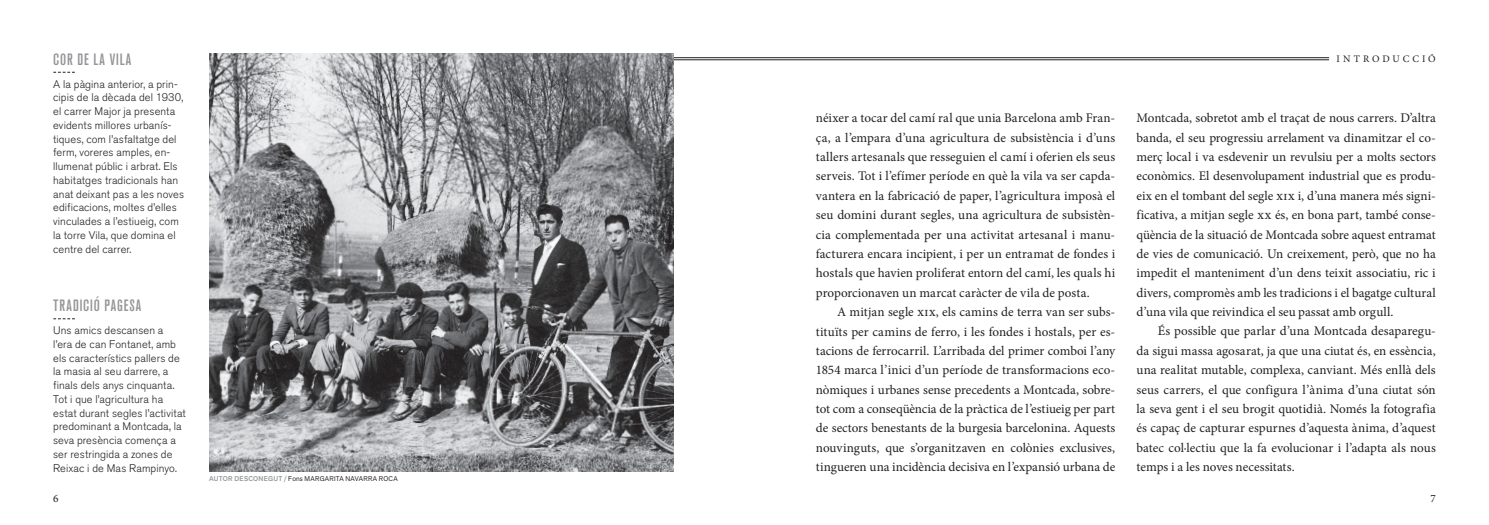
<style>
.page{position:relative;width:1489px;height:525px;background:#fff}
.page>*{position:absolute;margin:0;border:0;box-sizing:border-box;transform-origin:0 0}
.t1{font:500 condensed 16.25px "Akzidenz Grotesk BQ";letter-spacing:.055em;color:#939598}
.t2{font:13.12px/19.4px "Minion Pro";color:#231f20;text-align:justify}
.t3{font:11.25px "Minion Pro";color:#231f20}
.t4{font:300 11px/13.8px "Akzidenz Grotesk BQ";letter-spacing:.01em;color:#231f20}
.t5{font:10px "Minion Pro";letter-spacing:.295em;color:#231f20}
.t6{font:6.88px "Akzid Grtsk Next";letter-spacing:.035em;color:#231f20}
.s1{font-weight:500;color:#939598}
</style>
<div class="page">
<svg style="left:53px;top:318px;width:22px;height:1px"></svg>
<hr style="left:293px;top:57px;width:1035px;height:1px;background:#231f20">
<hr style="left:293px;top:60px;width:1035px;height:1px;background:#231f20">
<svg style="left:53px;top:72px;width:22px;height:1px"></svg>
<img style="left:209px;top:53px;width:464px;height:418px">
<p class="t1" style="left:53px;top:50px;width:80px">COR DE LA VILA</p>
<p class="t4" style="left:53px;top:77px;width:132px">A la pàgina anterior, a prin&shy;cipis de la dècada del 1930, el carrer Major ja presenta evidents millores urbanís&shy;tiques, com l’asfaltatge del ferm, voreres amples, en&shy;llumenat públic i arbrat. Els habitatges tradicionals han anat deixant pas a les noves edificacions, moltes d’elles vinculades a l’estiueig, com la torre Vila, que domina el centre del carrer.</p>
<p class="t1" style="left:53px;top:296px;width:90px">TRADICIÓ PAGESA</p>
<p class="t4" style="left:53px;top:323px;width:134px">Uns amics descansen a<br>l’era de can Fontanet, amb els característics pallers de la masia al seu darrere, a finals dels anys cinquanta.<br>Tot i que l’agricultura ha estat durant segles l’activitat predominant a Montcada, la seva presència comença a ser restringida a zones de<br>Reixac i de Mas Rampinyo.</p>
<p class="t6" style="left:209px;top:473px;width:190px"><span class="s1">AUTOR DESCONEGUT /</span> Fons MARGARITA NAVARRA ROCA</p>
<p class="t2" style="left:816px;top:108px;width:301px">néixer a tocar del camí ral que unia Barcelona amb Fran&shy;ça, a l’empara d’una agricultura de subsistència i d’uns tallers artesanals que resseguien el camí i oferien els seus serveis. Tot i l’efímer període en què la vila va ser capda&shy;vantera en la fabricació de paper, l’agricultura imposà el seu domini durant segles, una agricultura de subsistèn&shy;cia complementada per una activitat artesanal i manu&shy;facturera encara incipient, i per un entramat de fondes i hostals que havien proliferat entorn del camí, les quals hi proporcionaven un marcat caràcter de vila de posta.</p>
<p class="t2" style="left:816px;top:302px;width:301px;text-indent:21px">A mitjan segle xix, els camins de terra van ser subs&shy;tituïts per camins de ferro, i les fondes i hostals, per es&shy;tacions de ferrocarril. L’arribada del primer comboi l’any 1854 marca l’inici d’un període de transformacions eco&shy;nòmiques i urbanes sense precedents a Montcada, sobre&shy;tot com a conseqüència de la pràctica de l’estiueig per part de sectors benestants de la burgesia barcelonina. Aquests nouvinguts, que s’organitzaven en colònies exclusives, tingueren una incidència decisiva en l’expansió urbana de</p>
<p class="t5" style="left:1336px;top:52px;width:101px">INTRODUCCIÓ</p>
<p class="t2" style="left:1136px;top:108px;width:301px">Montcada, sobretot amb el traçat de nous carrers. D’altra banda, el seu progressiu arrelament va dinamitzar el co&shy;merç local i va esdevenir un revulsiu per a molts sectors econòmics. El desenvolupament industrial que es produ&shy;eix en el tombant del segle xix i, d’una manera més signi&shy;ficativa, a mitjan segle xx és, en bona part, també conse&shy;qüència de la situació de Montcada sobre aquest entramat de vies de comunicació. Un creixement, però, que no ha impedit el manteniment d’un dens teixit associatiu, ric i divers, compromès amb les tradicions i el bagatge cultural d’una vila que reivindica el seu passat amb orgull.</p>
<p class="t2" style="left:1136px;top:321px;width:301px;text-indent:21px">És possible que parlar d’una Montcada desaparegu&shy;da sigui massa agosarat, ja que una ciutat és, en essència, una realitat mutable, complexa, canviant. Més enllà dels seus carrers, el que configura l’ànima d’una ciutat són la seva gent i el seu brogit quotidià. Només la fotografia és capaç de capturar espurnes d’aquesta ànima, d’aquest batec col·lectiu que la fa evolucionar i l’adapta als nous temps i a les noves necessitats.</p>
<p class="t3" style="left:53px;top:491px;width:7px">6</p>
<p class="t3" style="left:1430px;top:491px;width:7px">7</p>
</div>
